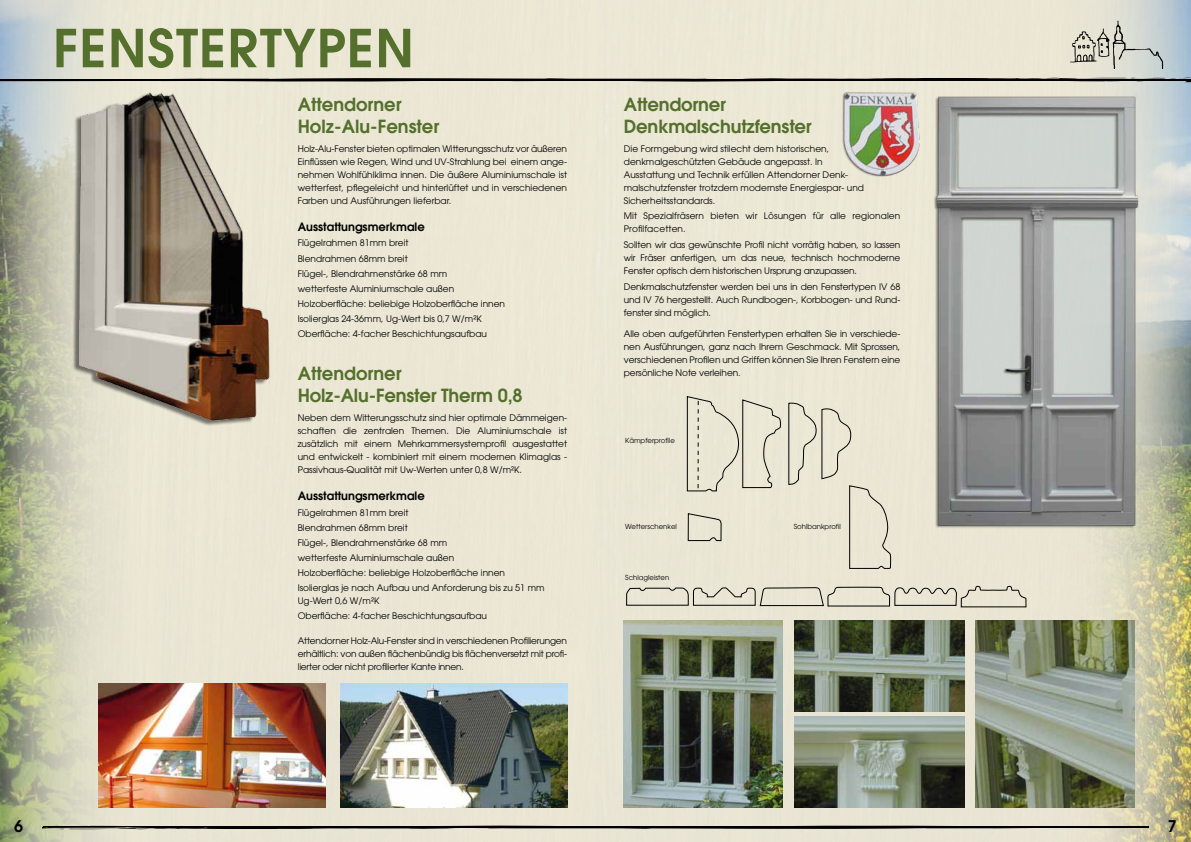
<style>
.page{position:relative;width:1191px;height:842px;background:#fff}
.page>*{position:absolute;margin:0;border:0;box-sizing:border-box;transform-origin:0 0}
.t1{font:600 52px "Avant Garde";color:#54702c}
.t2{font:600 18px/22px "Avant Garde";letter-spacing:-.01em;color:#54702c}
.t3{font:600 16px "Avant Garde";color:#000}
.t4{font:600 11.5px "Avant Garde";color:#000}
.t5{font:9px/13px "Avant Garde";color:#000;text-align:justify}
.t6{font:6.9px "Avant Garde";color:#000}
</style>
<div class="page">
<div style="left:595px;top:0;width:425px;height:842px;background:#ebe7d5"></div>
<div style="left:0;top:0;width:595px;height:842px;background:#ebe6d4"></div>
<img style="left:0;top:0;width:146px;height:842px">
<img style="left:1020px;top:0;width:171px;height:842px">
<svg style="left:0;top:77px;width:1191px;height:5px"></svg>
<svg style="left:43px;top:825px;width:1105px;height:4px;background:#56544d"></svg>
<svg style="left:1070px;top:21px;width:93px;height:47px;background:#c6c7be"></svg>
<img style="left:57px;top:85px;width:213px;height:345px">
<img style="left:99px;top:683px;width:226px;height:125px">
<img style="left:340px;top:683px;width:227px;height:125px">
<img style="left:975px;top:621px;width:159px;height:187px">
<img style="left:794px;top:621px;width:170px;height:90px">
<img style="left:794px;top:716px;width:170px;height:91px">
<img style="left:624px;top:621px;width:158px;height:187px">
<div style="left:626px;top:394px;width:401px;height:214px;background:#ebe6d4"></div>
<img style="left:838px;top:86px;width:83px;height:92px">
<img style="left:925px;top:81px;width:223px;height:457px">
<h1 class="t1" style="left:53px;top:14px;width:123px">Fenstert</h1>
<h1 class="t1" style="left:283px;top:14px;width:132px">ype n</h1>
<h2 class="t2" style="left:298px;top:93px;width:143px">Attendorner<br>Holz-Alu-Fenster</h2>
<p class="t5" style="left:298px;top:142px;width:271px">Holz-Alu-Fenster bieten optimalen Witterungsschutz vor äußeren Einflüssen wie Regen, Wind und UV-Strahlung bei einem ange&shy;nehmen Wohlfühlklima innen. Die äußere Aluminiumschale ist wetterfest, pflegeleicht und hinterlüftet und in verschiedenen Farben und Ausführungen lieferbar.</p>
<p class="t4" style="left:298px;top:219px;width:128px">Ausstattungsmerkmale</p>
<p class="t5" style="left:298px;top:236px;width:209px;line-height:15.1px;text-align:left">Flügelrahmen 81mm breit<br>Blendrahmen 68mm breit<br>Flügel-, Blendrahmenstärke 68 mm<br>wetterfeste Aluminiumschale außen Holzoberfläche: beliebige Holzoberfläche innen Isolierglas 24-36mm, Ug-Wert bis 0,7 W/m²K Oberfläche: 4-facher Beschichtungsaufbau</p>
<h2 class="t2" style="left:298px;top:362px;width:226px">Attendorner<br>Holz-Alu-Fenster Therm 0,8</h2>
<p class="t5" style="left:298px;top:411px;width:271px">Neben dem Witterungsschutz sind hier optimale Dämmeigen&shy;schaften die zentralen Themen. Die Aluminiumschale ist zusätzlich mit einem Mehrkammersystemprofil ausgestattet und entwickelt - kombiniert mit einem modernen Klimaglas - Passivhaus-Qualität mit Uw-Werten unter 0,8 W/m²K.</p>
<p class="t4" style="left:298px;top:488px;width:128px">Ausstattungsmerkmale</p>
<p class="t5" style="left:298px;top:505px;width:248px;line-height:15.1px;text-align:left">Flügelrahmen 81mm breit<br>Blendrahmen 68mm breit<br>Flügel-, Blendrahmenstärke 68 mm<br>wetterfeste Aluminiumschale außen<br>Holzoberfläche: beliebige Holzoberfläche innen Isolierglas je nach Aufbau und Anforderung bis zu 51 mm</p>
<p class="t5" style="left:298px;top:593px;width:191px;line-height:15.1px">Ug-Wert 0,6 W/m²K<br>Oberfläche: 4-facher Beschichtungsaufbau</p>
<p class="t5" style="left:298px;top:634px;width:271px">Attendorner Holz-Alu-Fenster sind in verschiedenen Profilierungen erhältlich: von außen flächenbündig bis flächenversetzt mit profi&shy;lierter oder nicht profilierter Kante innen.</p>
<h2 class="t2" style="left:624px;top:93px;width:189px">Attendorner<br>Denkmalschutzfenster</h2>
<p class="t5" style="left:624px;top:142px;width:242px;text-align:left">Die Formgebung wird stilecht dem historischen, denkmalgeschützten Gebäude angepasst. In Ausstattung und Technik erfüllen Attendorner Denk&shy;malschutzfenster trotzdem modernste Energiespar- und Sicherheitsstandards.</p>
<p class="t5" style="left:624px;top:210px;width:278px">Mit Spezialfräsern bieten wir Lösungen für alle regionalen<br>Profilfacetten.</p>
<p class="t5" style="left:624px;top:238px;width:278px">Sollten wir das gewünschte Profil nicht vorrätig haben, so lassen wir Fräser anfertigen, um das neue, technisch hochmoderne Fenster optisch dem historischen Ursprung anzupassen.</p>
<p class="t5" style="left:624px;top:280px;width:278px">Denkmalschutzfenster werden bei uns in den Fenstertypen IV 68 und IV 76 hergestellt. Auch Rundbogen-, Korbbogen- und Rund&shy;fenster sind möglich.</p>
<p class="t5" style="left:624px;top:328px;width:278px">Alle oben aufgeführten Fenstertypen erhalten Sie in verschiede&shy;nen Ausführungen, ganz nach Ihrem Geschmack. Mit Sprossen, verschiedenen Profilen und Griffen können Sie Ihren Fenstern eine persönliche Note verleihen.</p>
<p class="t6" style="left:625px;top:437px;width:51px">Kämpferprofile</p>
<p class="t6" style="left:625px;top:523px;width:53px">Wetterschenkel</p>
<p class="t6" style="left:625px;top:573px;width:45px">Schlagleisten</p>
<p class="t6" style="left:794px;top:523px;width:49px">Sohlbankprofil</p>
<h3 class="t3" style="left:14px;top:815px;width:10px">6</h3>
<h3 class="t3" style="left:1167px;top:815px;width:10px">7</h3>
</div>
